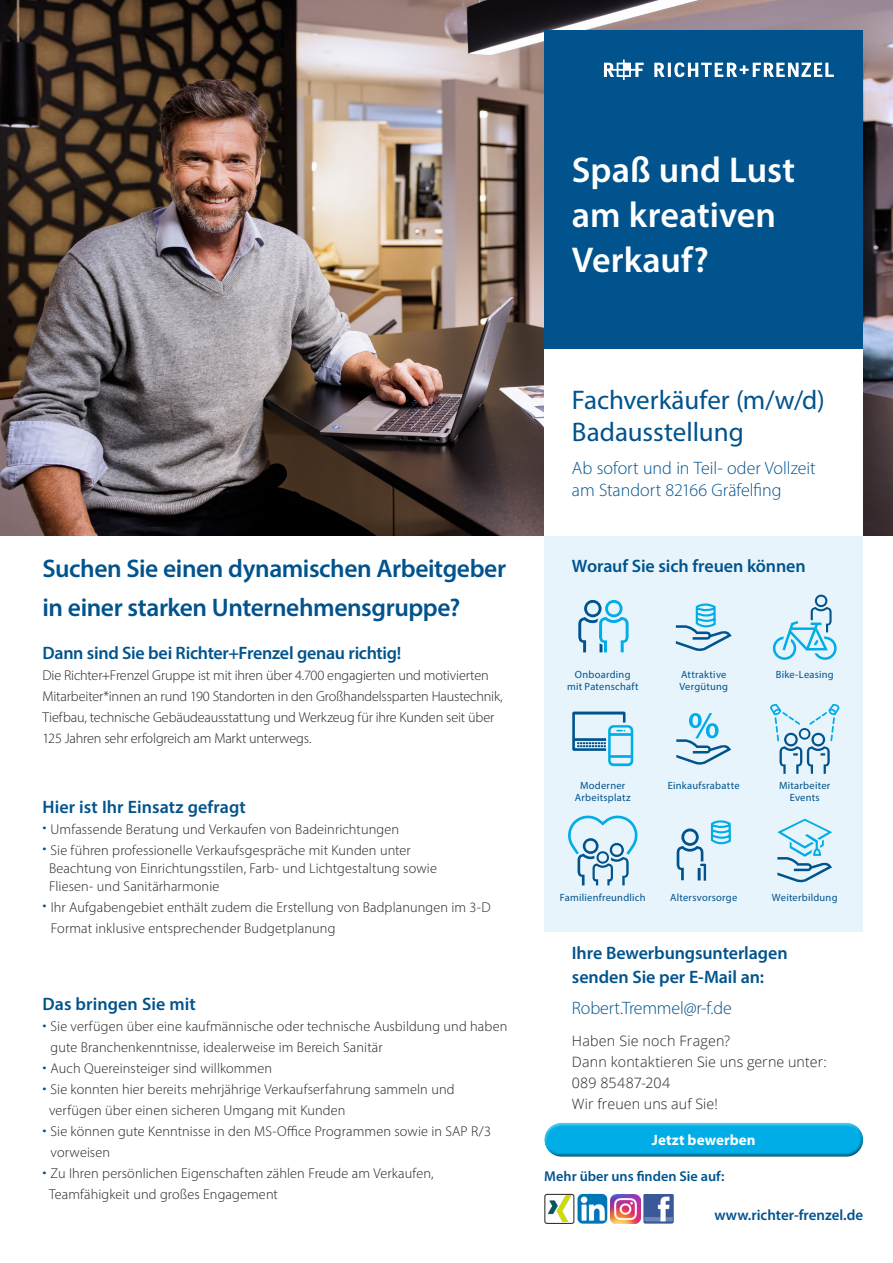
<style>
.page{position:relative;width:893px;height:1263px;background:#fff}
.page>*{position:absolute;margin:0;border:0;box-sizing:border-box;transform-origin:0 0}
.t1{font:600 36px/45px "Myriad Pro";color:#fff}
.t2{font:27px/32.4px "Myriad Pro";color:#00538d}
.t3{font:600 25.5px/38.2px "Myriad Pro";letter-spacing:-.015em;color:#00538d}
.t4{font:600 18px "Myriad Pro";letter-spacing:-.005em;color:#00538d}
.t5{font:300 18px/21.6px "Myriad Pro";letter-spacing:-.005em;color:#00538d}
.t6{font:600 15px "Myriad Pro";color:#00538d}
.t7{font:700 15px "Myriad Pro";letter-spacing:.01em;color:#fff}
.t8{font:300 14.25px/21px "Myriad Pro";letter-spacing:.005em;color:#231f20}
.t9{font:300 14.25px/21px "Myriad Pro";letter-spacing:-.015em;color:#231f20}
.t10{font:300 14.25px "Open Sans";letter-spacing:.01em;color:#231f20}
.t11{font:600 14.25px "Myriad Pro";color:#00538d}
.t12{font:10.5px/12px "Myriad Pro";letter-spacing:.02em;color:#00538d;text-align:center}
</style>
<div class="page">
<img style="left:0;top:0;width:893px;height:536px">
<div style="left:544px;top:536px;width:319px;height:395px;background:#e7f4fc"></div>
<div style="left:544px;top:349px;width:319px;height:187px;background:#fff"></div>
<div style="left:544px;top:30px;width:319px;height:319px;background:#00538d"></div>
<div style="left:539px;top:1118px;width:325px;height:32px;background:#fff;opacity:.75"></div>
<div style="left:543px;top:1129px;width:321px;height:28px;background:#231f20;opacity:.75"></div>
<svg style="left:578px;top:600px;width:51px;height:52px"></svg>
<svg style="left:572px;top:711px;width:61px;height:55px"></svg>
<svg style="left:568px;top:815px;width:69px;height:71px"></svg>
<svg style="left:676px;top:603px;width:56px;height:48px"></svg>
<svg style="left:676px;top:713px;width:55px;height:52px"></svg>
<svg style="left:676px;top:820px;width:55px;height:61px"></svg>
<svg style="left:773px;top:595px;width:64px;height:65px"></svg>
<svg style="left:770px;top:704px;width:70px;height:70px"></svg>
<svg style="left:777px;top:819px;width:55px;height:64px"></svg>
<svg style="left:654px;top:62px;width:180px;height:15px"></svg>
<svg style="left:604px;top:60px;width:40px;height:20px"></svg>
<img style="left:547px;top:1196px;width:24px;height:26px">
<div style="left:544px;top:1194px;width:30px;height:30px;border:1px solid #231f20;border-radius:2px"></div>
<img style="left:577px;top:1194px;width:30px;height:30px">
<img style="left:611px;top:1194px;width:29px;height:30px">
<img style="left:644px;top:1194px;width:29px;height:30px">
<p class="t1" style="left:572px;top:146px;width:225px">Spaß und Lust am kreativen<br>Verkauf?</p>
<p class="t3" style="left:43px;top:549px;width:465px">Suchen Sie einen dynamischen Arbeitgeber in einer starken Unternehmensgruppe?</p>
<p class="t4" style="left:43px;top:641px;width:360px">Dann sind Sie bei Richter+Frenzel genau richtig!</p>
<p class="t9" style="left:43px;top:664px;width:462px">Die Richter+Frenzel Gruppe ist mit ihren über 4.700 engagierten und motivierten Mitarbeiter*innen an rund 190 Standorten in den Großhandelssparten Haustechnik, Tiefbau, technische Gebäudeausstattung und Werkzeug für ihre Kunden seit über 125 Jahren sehr erfolgreich am Markt unterwegs.</p>
<p class="t4" style="left:43px;top:795px;width:205px">Hier ist Ihr Einsatz gefragt</p>
<p class="t8" style="left:43px;top:818px;width:358px"><sup>.</sup> Umfassende Beratung und Verkaufen von Badeinrichtungen</p>
<p class="t8" style="left:43px;top:839px;width:370px"><sup>.</sup> Sie führen professionelle Verkaufsgespräche mit Kunden unter</p>
<p class="t8" style="left:49px;top:857px;width:389px">Beachtung von Einrichtungsstilen, Farb- und Lichtgestaltung sowie</p>
<p class="t8" style="left:49px;top:875px;width:172px">Fliesen- und Sanitärharmonie</p>
<p class="t8" style="left:51px;top:896px;width:441px;text-indent:-8px"><sup>.</sup> Ihr Aufgabengebiet enthält zudem die Erstellung von Badplanungen im 3-D<br>Format inklusive entsprechender Budgetplanung</p>
<p class="t4" style="left:43px;top:993px;width:155px">Das bringen Sie mit</p>
<p class="t8" style="left:51px;top:1016px;width:458px;text-indent:-8px"><sup>.</sup> Sie verfügen über eine kaufmännische oder technische Ausbildung und haben gute Branchenkenntnisse, idealerweise im Bereich Sanitär</p>
<p class="t8" style="left:43px;top:1058px;width:231px"><sup>.</sup> Auch Quereinsteiger sind willkommen</p>
<p class="t8" style="left:43px;top:1079px;width:414px"><sup>.</sup> Sie konnten hier bereits mehrjährige Verkaufserfahrung sammeln und</p>
<p class="t8" style="left:49px;top:1100px;width:298px">verfügen über einen sicheren Umgang mit Kunden</p>
<p class="t8" style="left:51px;top:1121px;width:442px;text-indent:-8px"><sup>.</sup> Sie können gute Kenntnisse in den MS-Office Programmen sowie in SAP R/3 vorweisen</p>
<p class="t8" style="left:43px;top:1163px;width:393px"><sup>.</sup> Zu Ihren persönlichen Eigenschaften zählen Freude am Verkaufen,</p>
<p class="t8" style="left:49px;top:1184px;width:230px">Teamfähigkeit und großes Engagement</p>
<p class="t2" style="left:572px;top:383px;width:254px">Fachverkäufer (m/w/d)<br>Badausstellung</p>
<p class="t5" style="left:572px;top:457px;width:245px">Ab sofort und in Teil- oder Vollzeit am Standort 82166 Gräfelfing</p>
<p class="t4" style="left:572px;top:554px;width:235px">Worauf Sie sich freuen können</p>
<p class="t12" style="left:575px;top:668px;width:57px">Onboarding</p>
<p class="t12" style="left:776px;top:668px;width:59px">Bike-Leasing</p>
<p class="t12" style="left:567px;top:680px;width:73px">mit Patenschaft</p>
<p class="t12" style="left:681px;top:668px;width:47px">Attraktive</p>
<p class="t12" style="left:679px;top:680px;width:50px">Vergütung</p>
<p class="t12" style="left:575px;top:779px;width:57px">Moderner<br>Arbeitsplatz</p>
<p class="t12" style="left:668px;top:779px;width:73px">Einkaufsrabatte</p>
<p class="t12" style="left:779px;top:779px;width:53px">Mitarbeiter<br>Events</p>
<p class="t12" style="left:560px;top:891px;width:87px">Familienfreundlich</p>
<p class="t12" style="left:670px;top:891px;width:69px">Altersvorsorge</p>
<p class="t12" style="left:772px;top:891px;width:67px">Weiterbildung</p>
<p class="t4" style="left:572px;top:941px;width:217px">Ihre Bewerbungsunterlagen</p>
<p class="t4" style="left:572px;top:965px;width:194px">senden Sie per E-Mail an:</p>
<p class="t5" style="left:572px;top:997px;width:161px">Robert.Tremmel@r-f.de</p>
<p class="t10" style="left:572px;top:1031px;width:160px">Haben Sie noch Fragen?</p>
<p class="t10" style="left:572px;top:1052px;width:257px">Dann kontaktieren Sie uns gerne unter:</p>
<p class="t10" style="left:572px;top:1073px;width:100px">089 85487-204</p>
<p class="t10" style="left:572px;top:1094px;width:147px">Wir freuen uns auf Sie!</p>
<p class="t7" style="left:652px;top:1130px;width:105px">Jetzt bewerben</p>
<p class="t11" style="left:544px;top:1167px;width:182px">Mehr über uns finden Sie auf:</p>
<p class="t6" style="left:714px;top:1206px;width:150px">www.richter-frenzel.de</p>
</div>
